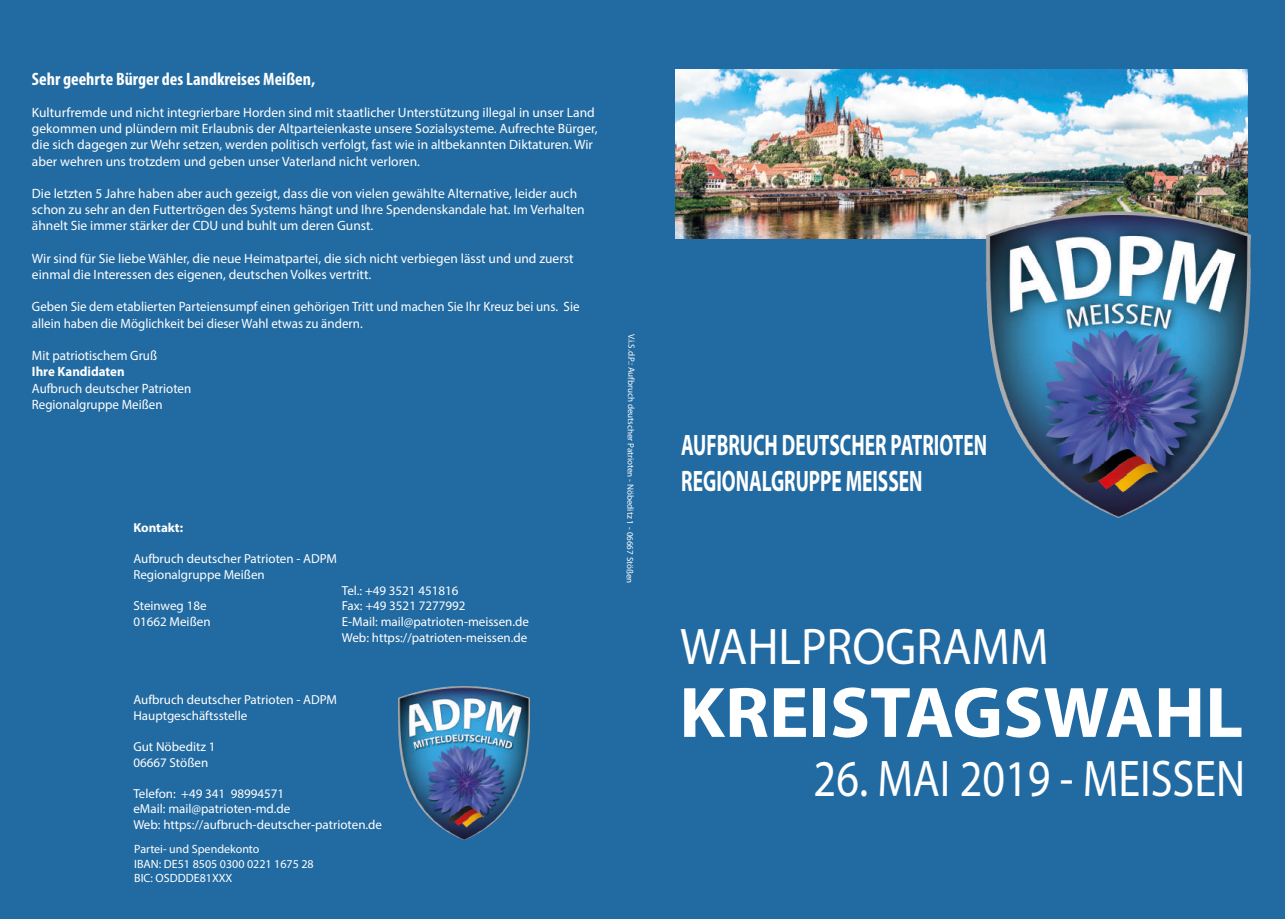
<style>
.page{position:relative;width:1285px;height:919px;background:#fff}
.page>*{position:absolute;margin:0;border:0;box-sizing:border-box;transform-origin:0 0}
.t1{font:700 72.15px "Myriad Pro";color:#fff}
.t2{font:51.75px "Myriad Pro";color:#fff;scale:.85 1}
.t3{font:51.75px "Myriad Pro";color:#fff;scale:.93 1}
.t4{font:700 29.7px/35.5px "Myriad Pro";color:#fff;scale:.65 1}
.t5{font:19.2px/23.1px "Myriad Pro";color:#fff;text-align:center}
.t6{font:700 condensed 18px "Myriad Pro";color:#fff}
.t7{font:13.5px/16.2px "Myriad Pro";color:#fff}
.t8{font:13.5px/16.2px "Myriad Pro";color:#fff;scale:.96 1}
.t9{font:700 13.5px "Myriad Pro";color:#fff;scale:.96 1}
.t10{font:13.05px/15.6px "Myriad Pro";color:#fff}
.t11{font:700 13.05px "Myriad Pro";color:#fff}
.t12{font:12px/14.4px "Myriad Pro";color:#fff}
.t13{font:9px "Myriad Pro";letter-spacing:-.01em;color:#fff}
</style>
<div class="page">
<div style="left:0;top:0;width:1284px;height:918px;background:#226ba2"></div>
<img style="left:675px;top:70px;width:571px;height:168px">
<img style="left:398px;top:686px;width:132px;height:153px">
<img style="left:983px;top:209px;width:277px;height:309px">
<h3 class="t6" style="left:32px;top:67px;width:285px">Sehr geehrte Bürger des Landkreises Meißen,</h3>
<p class="t7" style="left:32px;top:104px;width:567px">Kulturfremde und nicht integrierbare Horden sind mit staatlicher Unterstützung illegal in unser Land gekommen und plündern mit Erlaubnis der Altparteienkaste unsere Sozialsysteme. Aufrechte Bürger, die sich dagegen zur Wehr setzen, werden politisch verfolgt, fast wie in altbekannten Diktaturen. Wir aber wehren uns trotzdem und geben unser Vaterland nicht verloren.</p>
<p class="t7" style="left:32px;top:185px;width:554px">Die letzten 5 Jahre haben aber auch gezeigt, dass die von vielen gewählte Alternative, leider auch schon zu sehr an den Futtertrögen des Systems hängt und Ihre Spendenskandale hat. Im Verhalten ähnelt Sie immer stärker der CDU und buhlt um deren Gunst.</p>
<p class="t7" style="left:32px;top:250px;width:543px">Wir sind für Sie liebe Wähler, die neue Heimatpartei, die sich nicht verbiegen lässt und und zuerst einmal die Interessen des eigenen, deutschen Volkes vertritt.</p>
<p class="t8" style="left:32px;top:298px;width:571px">Geben Sie dem etablierten Parteiensumpf einen gehörigen Tritt und machen Sie Ihr Kreuz bei uns. Sie allein haben die Möglichkeit bei dieser Wahl etwas zu ändern.</p>
<p class="t8" style="left:32px;top:347px;width:132px">Mit patriotischem Gruß</p>
<p class="t9" style="left:32px;top:363px;width:98px">Ihre Kandidaten</p>
<p class="t8" style="left:32px;top:379px;width:167px">Aufbruch deutscher Patrioten<br>Regionalgruppe Meißen</p>
<p class="t11" style="left:133px;top:519px;width:51px">Kontakt:</p>
<p class="t10" style="left:133px;top:551px;width:205px">Aufbruch deutscher Patrioten - ADPM<br>Regionalgruppe Meißen</p>
<p class="t10" style="left:342px;top:582px;width:118px">Tel.: +49 3521 451816</p>
<p class="t10" style="left:133px;top:597px;width:75px">Steinweg 18e</p>
<p class="t10" style="left:342px;top:597px;width:125px">Fax: +49 3521 7277992</p>
<p class="t10" style="left:133px;top:613px;width:79px">01662 Meißen</p>
<p class="t10" style="left:342px;top:613px;width:189px">E-Mail: mail@patrioten-meissen.de<br>Web: https://patrioten-meissen.de</p>
<p class="t13" style="left:636px;top:334px;width:251px;rotate:90deg">V.i.S.d.P.: Aufbruch deutscher Patrioten - Nöbeditz 1 - 06667 Stößen</p>
<h3 class="t4" style="left:681px;top:426px;width:472px">AUFBRUCH DEUTSCHER PATRIOTEN<br>REGIONALGRUPPE MEISSEN</h3>
<h2 class="t3" style="left:680px;top:615px;width:397px">WAHLPROGRAMM</h2>
<p class="t10" style="left:133px;top:691px;width:205px">Aufbruch deutscher Patrioten - ADPM<br>Hauptgeschäftsstelle</p>
<p class="t10" style="left:133px;top:738px;width:84px">Gut Nöbeditz 1<br>06667 Stößen</p>
<p class="t10" style="left:133px;top:785px;width:250px">Telefon: +49 341 98994571<br>eMail: mail@patrioten-md.de<br>Web: https://aufbruch-deutscher-patrioten.de</p>
<p class="t12" style="left:134px;top:841px;width:181px">Partei- und Spendekonto<br>IBAN: DE51 8505 0300 0221 1675 28<br>BIC: OSDDDE81XXX</p>
<h3 class="t5" style="left:567px;top:674px;width:451px">Partei- und Spendekonto<br>IBAN: DE51 8505 0300 0221 1675 28 BIC: OSDDDE81XXX</h3>
<h1 class="t1" style="left:679px;top:665px;width:565px">KREISTAGSWAHL</h1>
<h2 class="t2" style="left:813px;top:746px;width:509px">26. MAI 2019 - MEISSEN</h2>
</div>
